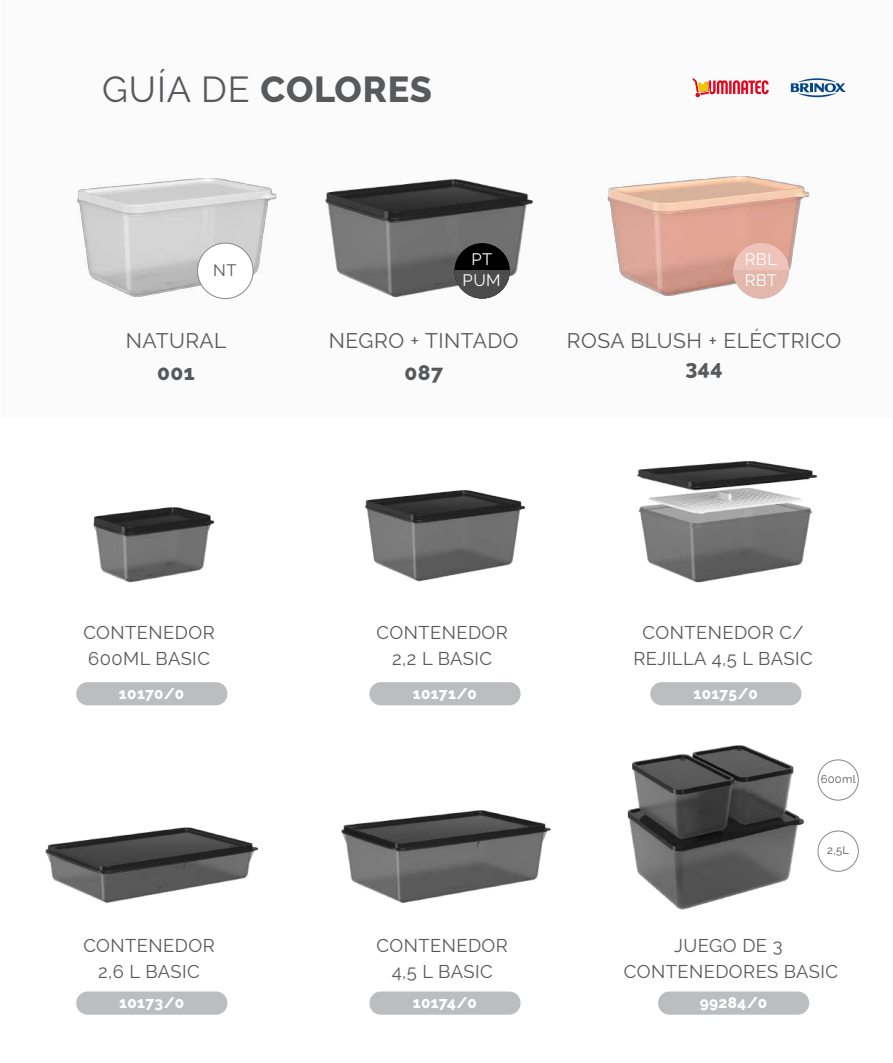
<style>
.page{position:relative;width:893px;height:1063px;background:#fff}
.page>*{position:absolute;margin:0;border:0;box-sizing:border-box;transform-origin:0 0}
.t1{font:800 36px "Raleway";letter-spacing:.02em;color:#58595b}
.t2{font:21px "Raleway";letter-spacing:.025em;color:#58595b}
.t3{font:800 21px "Raleway";letter-spacing:.025em;color:#58595b}
.t4{font:18.45px/26.1px "Raleway";letter-spacing:.025em;color:#58595b;text-align:center}
.t5{font:16.5px/21px "Raleway";letter-spacing:.025em;color:#fff;text-align:center}
.t6{font:16.5px "Raleway";color:#58595b}
.t7{font:800 15.3px "Raleway";letter-spacing:.025em;color:#fff}
.t8{font:11.25px "Raleway";letter-spacing:.025em;color:#58595b}
.s1{font-weight:400}
</style>
<div class="page">
<div style="left:1px;top:0;width:891px;height:418px;background:#f7f7f8"></div>
<img style="left:607px;top:176px;width:203px;height:120px">
<img style="left:325px;top:179px;width:208px;height:118px">
<img style="left:77px;top:178px;width:200px;height:122px">
<div style="left:198px;top:243px;width:55px;height:56px;background:#fff;border-radius:50%"></div>
<div style="left:197px;top:243px;width:56px;height:56px;border:1px solid #888;border-radius:50%"></div>
<div style="left:454px;top:243px;width:56px;height:56px;background:#000;border-radius:50%"></div>
<div style="left:76px;top:992px;width:151px;height:23px;background:#bcbdbf;border-radius:11px"></div>
<div style="left:76px;top:682px;width:151px;height:23px;background:#bcbdbf;border-radius:11px"></div>
<div style="left:369px;top:682px;width:152px;height:23px;background:#bcbdbf;border-radius:11px"></div>
<div style="left:650px;top:682px;width:151px;height:23px;background:#bcbdbf;border-radius:11px"></div>
<div style="left:369px;top:992px;width:152px;height:23px;background:#bcbdbf;border-radius:11px"></div>
<div style="left:658px;top:992px;width:151px;height:23px;background:#bcbdbf;border-radius:11px"></div>
<div style="left:818px;top:760px;width:41px;height:40px;border:1px solid #888;border-radius:50%"></div>
<div style="left:818px;top:831px;width:41px;height:41px;border:1px solid #888;border-radius:50%"></div>
<svg style="left:454px;top:271px;width:56px;height:28px"></svg>
<div style="left:733px;top:243px;width:56px;height:56px;background:#efc3ba;border-radius:50%"></div>
<svg style="left:733px;top:271px;width:56px;height:28px"></svg>
<img style="left:93px;top:507px;width:122px;height:76px">
<img style="left:365px;top:490px;width:161px;height:92px">
<img style="left:637px;top:461px;width:181px;height:122px">
<img style="left:45px;top:827px;width:213px;height:76px">
<img style="left:341px;top:810px;width:210px;height:93px">
<img style="left:627px;top:745px;width:177px;height:165px">
<svg style="left:692px;top:78px;width:77px;height:19px"></svg>
<svg style="left:791px;top:78px;width:55px;height:19px"></svg>
<h1 class="t1" style="left:102px;top:69px;width:331px"><span class="s1">GUÍA DE</span> COLORES</h1>
<p class="t5" style="left:463px;top:249px;width:40px">PT<br>PUM</p>
<p class="t5" style="left:745px;top:249px;width:34px;text-align:left">RBL<br>RBT</p>
<p class="t6" style="left:213px;top:261px;width:25px">NT</p>
<p class="t5" style="left:746px;top:260px;width:31px">LLV</p>
<p class="t2" style="left:126px;top:329px;width:102px">NATURAL</p>
<p class="t3" style="left:157px;top:360px;width:39px">001</p>
<p class="t4" style="left:83px;top:620px;width:133px;text-align:left">CONTENEDOR<br>600ML BASIC</p>
<p class="t7" style="left:119px;top:685px;width:67px">10170/0</p>
<p class="t4" style="left:83px;top:932px;width:133px">CONTENEDOR<br>2,6 L BASIC</p>
<p class="t7" style="left:119px;top:994px;width:66px">10173/0</p>
<p class="t2" style="left:329px;top:329px;width:191px">NEGRO + TINTADO</p>
<p class="t3" style="left:404px;top:360px;width:40px">087</p>
<p class="t2" style="left:567px;top:329px;width:276px">ROSA BLUSH + ELÉCTRICO</p>
<p class="t3" style="left:685px;top:356px;width:39px">344</p>
<p class="t4" style="left:376px;top:620px;width:133px">CONTENEDOR<br>2,2 L BASIC</p>
<p class="t7" style="left:413px;top:685px;width:66px">10171/0</p>
<p class="t4" style="left:633px;top:620px;width:181px">CONTENEDOR C/<br>REJILLA 4,5 L BASIC</p>
<p class="t7" style="left:693px;top:685px;width:66px">10175/0</p>
<p class="t8" style="left:821px;top:772px;width:36px">600ml</p>
<p class="t8" style="left:827px;top:844px;width:23px">2,5L</p>
<p class="t4" style="left:624px;top:932px;width:216px">JUEGO DE 3<br>CONTENEDORES BASIC</p>
<p class="t4" style="left:376px;top:932px;width:133px">CONTENEDOR<br>4,5 L BASIC</p>
<p class="t7" style="left:413px;top:994px;width:66px">10174/0</p>
<p class="t7" style="left:700px;top:994px;width:69px">99284/0</p>
</div>
